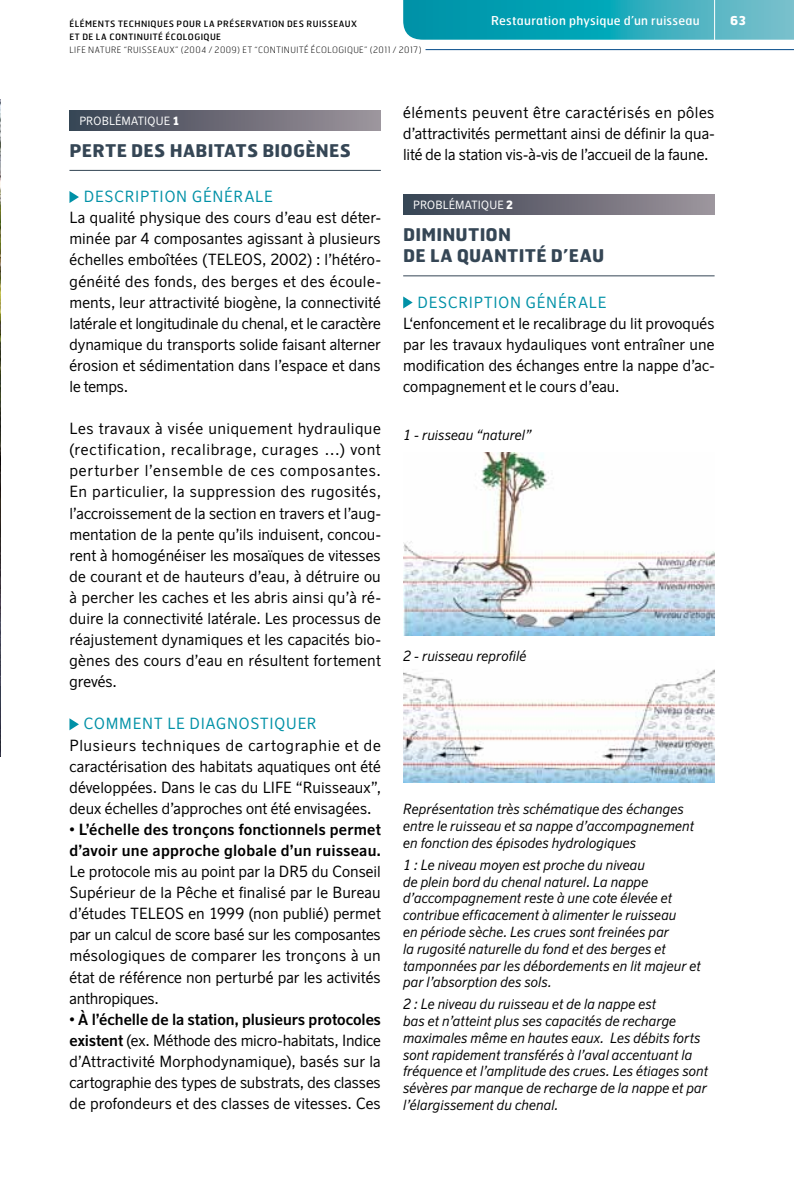
<style>
.page{position:relative;width:794px;height:1191px;background:#fff}
.page>*{position:absolute;margin:0;border:0;box-sizing:border-box;transform-origin:0 0}
.t1{font:700 17.5px/21px "Hermes";letter-spacing:.01em;color:#354655}
.t2{font:15.4px/21px "Scandinavian";letter-spacing:.005em;color:#000;text-align:justify}
.t3{font:700 15.4px/21px "Scandinavian";letter-spacing:.015em;color:#000}
.t4{font:15.4px "Scandinavian";letter-spacing:.055em;color:#0091a7}
.t5{font:italic 14px/16.8px "Scandinavian";letter-spacing:.005em;color:#000}
.t6{font:12.25px "Hermes";letter-spacing:.025em;color:#fff}
.t7{font:700 12.25px "Hermes";color:#fff}
.t8{font:11.38px "Scandinavian";letter-spacing:.02em;color:#fff}
.t9{font:8.75px "Hermes";letter-spacing:.33em;color:#000}
.t10{font:100 8.75px "Hermes";letter-spacing:.045em;color:#000}
.s1{font-weight:900}
.s2{font-weight:700}
</style>
<div class="page">
<svg style="left:403px;top:0;width:391px;height:40px;background:#27a9ba"></svg>
<hr style="left:714px;top:0;width:1px;height:44px;background:#fff">
<hr style="left:425px;top:49px;width:369px;height:1px;background:#004889">
<img style="left:403px;top:669px;width:311px;height:113px">
<img style="left:0;top:99px;width:1px;height:658px">
<hr style="left:69px;top:170px;width:312px;height:1px;background:#354655">
<div style="left:69px;top:111px;width:312px;height:19px;background:linear-gradient(to right,#384252,#9e939b)"></div>
<svg style="left:69px;top:191px;width:10px;height:12px"></svg>
<svg style="left:69px;top:718px;width:10px;height:12px"></svg>
<hr style="left:403px;top:275px;width:311px;height:1px;background:#354655">
<div style="left:403px;top:195px;width:311px;height:20px;background:linear-gradient(to right,#384252,#9e939b)"></div>
<svg style="left:403px;top:296px;width:10px;height:12px"></svg>
<img style="left:403px;top:452px;width:311px;height:183px">
<p class="t9" style="left:69px;top:18px;width:30px">ÉLÉMENT</p>
<p class="t9" style="left:110px;top:18px;width:15px">S TEC</p>
<p class="t9" style="left:135px;top:18px;width:224px">HNIQUES POUR LA PRÉSERVATION DES RUISSEAUX</p>
<p class="t6" style="left:491px;top:13px;width:210px">RESTAURATION PHYSIQUE D’UN RUISSEAU</p>
<p class="t7" style="left:730px;top:12px;width:17px">63</p>
<p class="t9" style="left:69px;top:31px;width:59px">ETDELACONTIN</p>
<p class="t9" style="left:143px;top:31px;width:12px">UITÉ</p>
<p class="t9" style="left:166px;top:31px;width:56px">ÉCOLOGIQUE</p>
<p class="t10" style="left:69px;top:44px;width:70px">LIFE NATURE “RUISSEAU</p>
<p class="t10" style="left:169px;top:44px;width:100px">X” (2004 / 2009) ET “CONTINUITÉ</p>
<p class="t10" style="left:311px;top:44px;width:6px">ÉCOLOGI</p>
<p class="t10" style="left:347px;top:44px;width:76px">QUE” (2011 / 2017)</p>
<p class="t8" style="left:79px;top:114px;width:101px">problématique <span class="s1">1</span></p>
<p class="t1" style="left:69px;top:139px;width:283px">PERTE DES HABITATS BIOGÈNES</p>
<p class="t4" style="left:84px;top:187px;width:190px">Description générale</p>
<p class="t2" style="left:69px;top:207px;width:313px">La qualité physique des cours d’eau est déter&shy;minée par 4 composantes agissant à plusieurs échelles emboîtées (TELEOS</p>
<p class="t2" style="left:69px;top:249px;width:313px;text-indent:193px">, 2002) : l’hétéro&shy;généité des fonds, des berges et des écoule&shy;ments, leur attractivité biogène, la connectivité latérale et longitudinale du chenal, et le caractère dynamique du transports solide faisant alterner érosion et sédimentation dans l’espace et dans le temps.</p>
<p class="t2" style="left:69px;top:418px;width:313px">Les travaux à visée uniquement hydraulique (rectification, recalibrage, curages …) vont perturber l’ensemble de ces composantes.<br>En particulier, la suppression des rugosités, l’accroissement de la section en travers et l’aug&shy;mentation de la pente qu’ils induisent, concou&shy;rent à homogénéiser les mosaïques de vitesses de courant et de hauteurs d’eau, à détruire ou à percher les caches et les abris ainsi qu’à ré&shy;duire la connectivité latérale. Les processus de réajustement dynamiques et les capacités bio&shy;gènes des cours d’eau en résultent fortement grevés.</p>
<p class="t4" style="left:84px;top:714px;width:234px">Comment le diagnostiquer</p>
<p class="t2" style="left:69px;top:734px;width:313px">Plusieurs techniques de cartographie et de caractérisation des habitats aquatiques ont été développées. Dans le cas du LIFE</p>
<p class="t2" style="left:69px;top:776px;width:313px;text-indent:226px">“Ruisseaux”, deux échelles d’approches ont été envisagées.</p>
<p class="t3" style="left:69px;top:818px;width:313px">• L’échelle des tronçons fonctionnels permet d’avoir une approche globale d’un ruisseau.</p>
<p class="t2" style="left:69px;top:861px;width:313px">Le protocole mis au point par la DR5 du Conseil Supérieur de la Pêche et finalisé par le Bureau d’études TELEOS</p>
<p class="t2" style="left:69px;top:903px;width:313px;text-indent:119px">en 1999 (non publié) permet par un calcul de score basé sur les composantes mésologiques de comparer les tronçons à un état de référence non perturbé par les activités anthropiques.</p>
<p class="t2" style="left:69px;top:1008px;width:313px"><span class="s2">• À l’échelle de la station, plusieurs protocoles existent</span> (ex. Méthode des micro-habitats, I ndice d’Attractivité M orphodynamique), basés sur la cartographie des types de substrats, des classes de profondeurs et des classes de vitesses. Ces</p>
<p class="t2" style="left:403px;top:102px;width:313px">éléments peuvent être caractérisés en pôles d’attractivités permettant ainsi de définir la qua&shy;lité de la station vis-à-vis de l’accueil de la faune.</p>
<p class="t8" style="left:413px;top:198px;width:101px">problématique <span class="s1">2</span></p>
<p class="t1" style="left:403px;top:223px;width:202px">DIMINUTION<br>DE LA QUANTITÉ D’EAU</p>
<p class="t4" style="left:417px;top:292px;width:190px">Description générale</p>
<p class="t2" style="left:403px;top:313px;width:313px">L‘enfoncement et le recalibrage du lit provoqués par les travaux hydauliques vont entraîner une modification des échanges entre la nappe d’ac&shy;compagnement et le cours d’eau.</p>
<p class="t5" style="left:403px;top:426px;width:130px">1 - ruisseau “naturel”</p>
<p class="t5" style="left:403px;top:647px;width:125px">2 - ruisseau reprofilé</p>
<p class="t5" style="left:403px;top:801px;width:292px">Représentation très schématique des échanges entre le ruisseau et sa nappe d’accompagnement en fonction des épisodes hydrologiques</p>
<p class="t5" style="left:403px;top:856px;width:299px">1 : Le niveau moyen est proche du niveau<br>de plein bord du chenal naturel. La nappe d’accompagnement reste à une cote élevée et contribue efficacement à alimenter le ruisseau<br>en période sèche. Les crues sont freinées par<br>la rugosité naturelle du fond et des berges et tamponnées par les débordements en lit majeur et par l’absorption des sols.</p>
<p class="t5" style="left:403px;top:995px;width:306px">2 : Le niveau du ruisseau et de la nappe est<br>bas et n’atteint plus ses capacités de recharge maximales même en hautes eaux. Les débits forts sont rapidement transférés à l’aval accentuant la fréquence et l’amplitude des crues. Les étiages sont sévères par manque de recharge de la nappe et par l’élargissement du chenal.</p>
</div>
